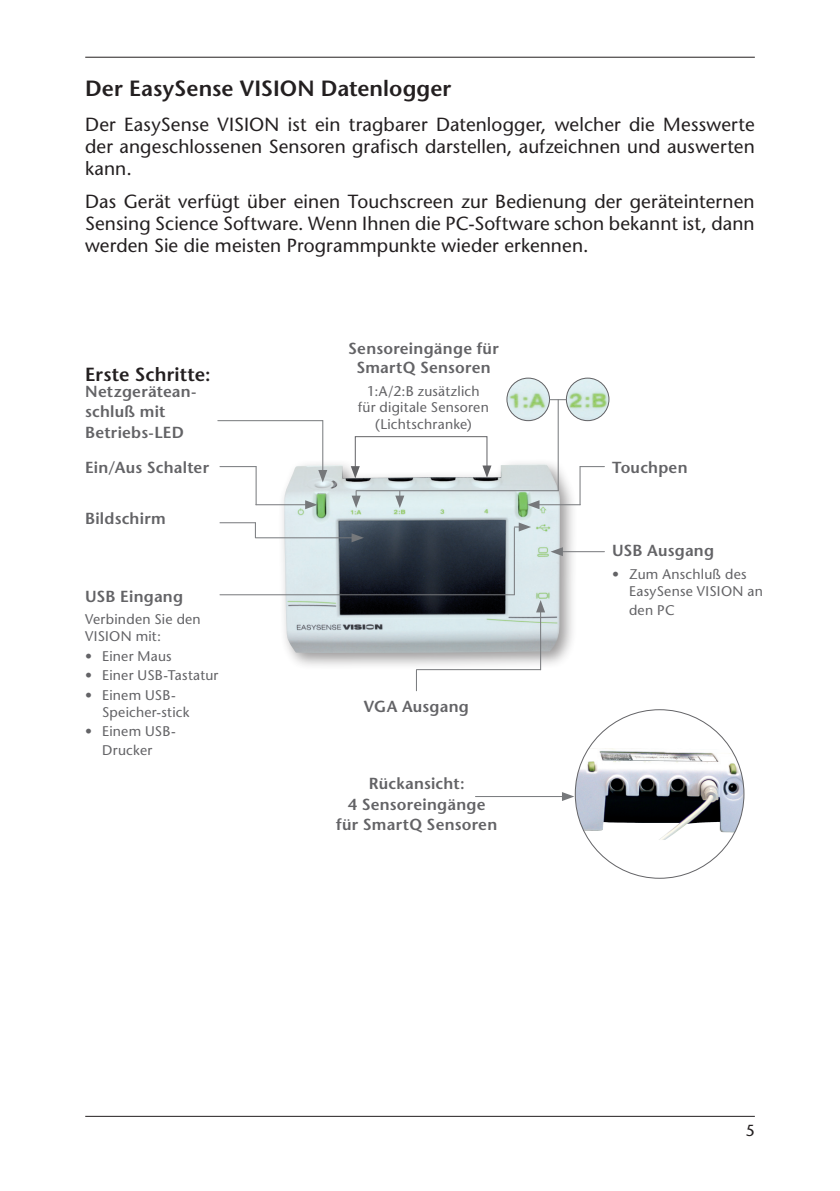
<style>
.page{position:relative;width:840px;height:1191px;background:#fff}
.page>*{position:absolute;margin:0;border:0;box-sizing:border-box;transform-origin:0 0}
._01_Überschrift_1{font:600 22px "Stone Sans Std";letter-spacing:.005em;color:#231f20}
._22_Fließtext_1_BZ_n{font:500 19px/22px "Stone Sans Std";letter-spacing:.005em;color:#231f20;text-align:justify}
._21_Fließtext_1_2_BZ{font:500 19px/22.4px "Stone Sans Std";letter-spacing:.005em;color:#231f20;text-align:justify}
._02_Überschrift_2{font:600 19px "Stone Sans Std";letter-spacing:.005em;color:#231f20}
._92_Beschriftung_bol{font:600 16px/19.2px "Stone Sans Std";letter-spacing:.015em;color:#636366;text-align:center}
.t1{font:500 16px "Stone Sans Std";color:#231f20}
._93_Beschriftung_Auf{font:500 14px/16.8px "Stone Sans Std";letter-spacing:.015em;color:#636366}
._91_Beschriftung{font:500 14px/16.8px "Stone Sans Std";letter-spacing:.015em;color:#636366;text-align:center}
</style>
<div class="page">
<hr style="left:85px;top:1115px;width:669px;height:1px;background:#231f20">
<hr style="left:85px;top:57px;width:669px;height:1px;background:#231f20">
<div style="left:278px;top:458px;width:299px;height:213px;background:#231f20;opacity:.45"></div>
<img style="left:283px;top:464px;width:276px;height:189px">
<img style="left:576px;top:748px;width:102px;height:92px">
<svg style="left:350px;top:436px;width:141px;height:42px"></svg>
<hr style="left:536px;top:504px;width:44px;height:1px;background:#76787b">
<svg style="left:527px;top:500px;width:12px;height:9px"></svg>
<hr style="left:579px;top:466px;width:1px;height:39px;background:#76787b">
<svg style="left:579px;top:466px;width:25px;height:1px"></svg>
<hr style="left:559px;top:551px;width:45px;height:1px;background:#76787b">
<svg style="left:550px;top:547px;width:12px;height:9px"></svg>
<hr style="left:540px;top:609px;width:1px;height:61px;background:#76787b">
<svg style="left:536px;top:600px;width:9px;height:12px"></svg>
<hr style="left:416px;top:669px;width:124px;height:1px;background:#76787b">
<svg style="left:416px;top:670px;width:1px;height:21px"></svg>
<hr style="left:256px;top:504px;width:52px;height:1px;background:#76787b">
<svg style="left:305px;top:500px;width:12px;height:9px"></svg>
<hr style="left:255px;top:466px;width:1px;height:39px;background:#76787b">
<hr style="left:220px;top:466px;width:36px;height:1px;background:#76787b">
<hr style="left:220px;top:594px;width:294px;height:1px;background:#76787b">
<hr style="left:513px;top:528px;width:1px;height:67px;background:#76787b">
<svg style="left:514px;top:522px;width:17px;height:9px"></svg>
<hr style="left:256px;top:537px;width:98px;height:1px;background:#76787b">
<svg style="left:351px;top:533px;width:13px;height:9px"></svg>
<svg style="left:255px;top:523px;width:1px;height:15px"></svg>
<hr style="left:220px;top:522px;width:35px;height:1px;background:#76787b">
<hr style="left:475px;top:796px;width:90px;height:1px;background:#76787b">
<svg style="left:561px;top:792px;width:13px;height:9px"></svg>
<svg style="left:351px;top:491px;width:9px;height:17px"></svg>
<svg style="left:395px;top:491px;width:9px;height:17px"></svg>
<div style="left:506px;top:378px;width:43px;height:42px;background:#231f20;opacity:.45"></div>
<img style="left:506px;top:378px;width:43px;height:42px;border-radius:21px">
<div style="left:506px;top:378px;width:43px;height:43px;border:1px solid #636366;border-radius:50%"></div>
<div style="left:566px;top:378px;width:42px;height:42px;background:#231f20;opacity:.45"></div>
<img style="left:566px;top:378px;width:42px;height:42px;border-radius:21px">
<div style="left:565px;top:378px;width:44px;height:43px;border:1px solid #636366;border-radius:50%"></div>
<hr style="left:557px;top:400px;width:1px;height:91px;background:#76787b">
<hr style="left:356px;top:490px;width:202px;height:1px;background:#76787b">
<svg style="left:549px;top:399px;width:17px;height:1px"></svg>
<hr style="left:218px;top:420px;width:104px;height:1px;background:#76787b">
<hr style="left:322px;top:421px;width:1px;height:52px;background:#76787b">
<svg style="left:318px;top:470px;width:9px;height:12px"></svg>
<p class="_01_Überschrift_1" style="left:85px;top:75px;width:367px">Der EasySense VISION Datenlogger</p>
<p class="_21_Fließtext_1_2_BZ" style="left:85px;top:113px;width:670px">Der EasySense VISION ist ein tragbarer Datenlogger, welcher die Messwerte der angeschlossenen Sensoren grafisch darstellen, aufzeichnen und auswerten kann.</p>
<p class="_22_Fließtext_1_BZ_n" style="left:85px;top:191px;width:670px">Das Gerät verfügt über einen Touchscreen zur Bedienung der geräteinternen Sensing Science Software. Wenn Ihnen die PC-Software schon bekannt ist, dann werden Sie die meisten Programmpunkte wieder erkennen.</p>
<p class="_02_Überschrift_2" style="left:85px;top:363px;width:127px">Erste Schritte:</p>
<p class="_92_Beschriftung_bol" style="left:85px;top:382px;width:113px;text-align:left">Netzgerätean&shy;schluß mit</p>
<p class="_92_Beschriftung_bol" style="left:85px;top:422px;width:100px">Betriebs-LED</p>
<p class="_92_Beschriftung_bol" style="left:348px;top:339px;width:152px">Sensoreingänge für<br>SmartQ Sensoren</p>
<p class="_91_Beschriftung" style="left:358px;top:382px;width:132px">1:A/2:B zusätzlich für digitale Sensoren (Lichtschranke)</p>
<p class="_92_Beschriftung_bol" style="left:85px;top:457px;width:125px">Ein/Aus Schalter</p>
<p class="_92_Beschriftung_bol" style="left:611px;top:457px;width:77px">Touchpen</p>
<p class="_92_Beschriftung_bol" style="left:85px;top:509px;width:82px">Bildschirm</p>
<p class="_92_Beschriftung_bol" style="left:85px;top:586px;width:99px">USB Eingang</p>
<p class="_91_Beschriftung" style="left:85px;top:611px;width:117px;text-align:left">Verbinden Sie den<br>VISION mit:</p>
<p class="_93_Beschriftung_Auf" style="left:85px;top:647px;width:88px">• Einer Maus</p>
<p class="_93_Beschriftung_Auf" style="left:85px;top:667px;width:135px">• Einer USB-Tastatur</p>
<p class="_93_Beschriftung_Auf" style="left:102px;top:686px;width:89px;text-indent:-17px">• Einem USB-<br>Speicher-stick</p>
<p class="_93_Beschriftung_Auf" style="left:85px;top:722px;width:92px;line-height:19.2px;text-align:center">• Einem USB-<br>Drucker</p>
<p class="_92_Beschriftung_bol" style="left:364px;top:697px;width:106px">VGA Ausgang</p>
<p class="_92_Beschriftung_bol" style="left:368px;top:774px;width:97px">Rückansicht:</p>
<p class="_92_Beschriftung_bol" style="left:336px;top:795px;width:162px">4 Sensoreingänge für SmartQ Sensoren</p>
<p class="_92_Beschriftung_bol" style="left:611px;top:541px;width:103px">USB Ausgang</p>
<p class="_93_Beschriftung_Auf" style="left:628px;top:565px;width:135px;text-indent:-17px">• Zum Anschluß des<br>EasySense VISION an</p>
<p class="_93_Beschriftung_Auf" style="left:628px;top:601px;width:47px">den PC</p>
<p class="t1" style="left:745px;top:1120px;width:11px">5</p>
</div>
